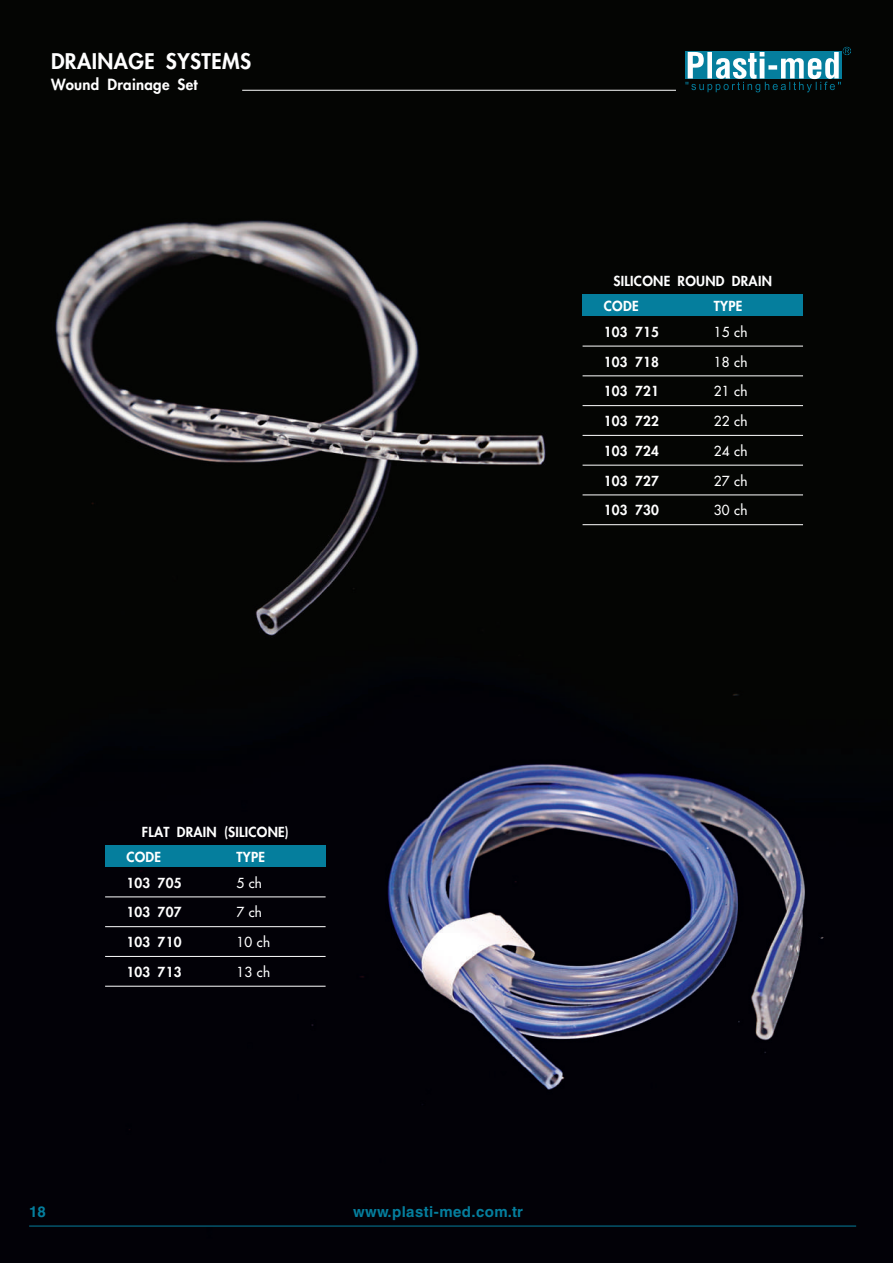
<style>
.page{position:relative;width:893px;height:1263px;background:#fff}
.page>*{position:absolute;margin:0;border:0;box-sizing:border-box;transform-origin:0 0}
.t1{font:21px "Futura Heavy Tr";letter-spacing:.02em;color:#fff}
.t2{font:700 15px "Helvetica CE";letter-spacing:.03em;color:#057e9d}
.t3{font:15px "Futura Heavy Tr";letter-spacing:.02em;color:#fff}
.t4{font:13.5px/24.8px "Futura Heavy Tr";letter-spacing:.02em;color:#fff}
.t5{font:13.5px "Futura Normal Tr";letter-spacing:.02em;color:#fff}
</style>
<div class="page">
<img style="left:0;top:0;width:893px;height:1263px">
<svg style="left:685px;top:47px;width:166px;height:45px"></svg>
<div style="left:105px;top:846px;width:221px;height:21px;background:#057e9d"></div>
<hr style="left:105px;top:896px;width:221px;height:1px;background:#fff">
<hr style="left:105px;top:926px;width:221px;height:1px;background:#fff">
<hr style="left:105px;top:956px;width:221px;height:1px;background:#fff">
<hr style="left:105px;top:986px;width:221px;height:1px;background:#fff">
<div style="left:583px;top:295px;width:220px;height:21px;background:#057e9d"></div>
<hr style="left:583px;top:346px;width:220px;height:1px;background:#fff">
<hr style="left:583px;top:375px;width:220px;height:1px;background:#fff">
<hr style="left:583px;top:405px;width:220px;height:1px;background:#fff">
<hr style="left:583px;top:435px;width:220px;height:1px;background:#fff">
<hr style="left:583px;top:465px;width:220px;height:1px;background:#fff">
<hr style="left:583px;top:495px;width:220px;height:1px;background:#fff">
<hr style="left:583px;top:524px;width:220px;height:1px;background:#fff">
<hr style="left:242px;top:90px;width:434px;height:1px;background:#fff">
<hr style="left:29px;top:1225px;width:827px;height:1px;background:#057e9d">
<h1 class="t1" style="left:51px;top:47px;width:202px">DRAINAGE SYSTEMS</h1>
<p class="t3" style="left:51px;top:74px;width:148px">Wound Drainage Set</p>
<p class="t4" style="left:714px;top:269px;width:60px;text-indent:-100px">SILICONE ROUND DRAIN<br>TYPE</p>
<p class="t4" style="left:604px;top:294px;width:36px">CODE</p>
<p class="t4" style="left:604px;top:319px;width:57px">103 715</p>
<p class="t4" style="left:604px;top:349px;width:57px">103 718</p>
<p class="t4" style="left:604px;top:379px;width:57px">103 721</p>
<p class="t4" style="left:604px;top:408px;width:57px">103 722</p>
<p class="t4" style="left:604px;top:438px;width:57px">103 724</p>
<p class="t4" style="left:604px;top:468px;width:57px">103 727</p>
<p class="t4" style="left:604px;top:498px;width:57px">103 730</p>
<p class="t5" style="left:714px;top:323px;width:35px">15 ch</p>
<p class="t5" style="left:714px;top:353px;width:35px">18 ch</p>
<p class="t5" style="left:714px;top:383px;width:35px">21 ch</p>
<p class="t5" style="left:714px;top:412px;width:35px">22 ch</p>
<p class="t5" style="left:714px;top:442px;width:35px">24 ch</p>
<p class="t5" style="left:714px;top:472px;width:35px">27 ch</p>
<p class="t5" style="left:714px;top:502px;width:35px">30 ch</p>
<p class="t4" style="left:236px;top:820px;width:54px;text-indent:-95px">FLAT DRAIN (SILICONE)<br>TYPE</p>
<p class="t4" style="left:126px;top:844px;width:36px">CODE</p>
<p class="t4" style="left:126px;top:870px;width:57px">103 705</p>
<p class="t4" style="left:126px;top:900px;width:57px">103 707</p>
<p class="t4" style="left:126px;top:929px;width:57px">103 710</p>
<p class="t4" style="left:126px;top:959px;width:57px">103 713</p>
<p class="t5" style="left:236px;top:874px;width:27px">5 ch</p>
<p class="t5" style="left:236px;top:904px;width:27px">7 ch</p>
<p class="t5" style="left:236px;top:933px;width:35px">10 ch</p>
<p class="t5" style="left:236px;top:963px;width:35px">13 ch</p>
<p class="t2" style="left:29px;top:1203px;width:18px">18</p>
<p class="t2" style="left:353px;top:1203px;width:171px">www.plasti-med.com.tr</p>
</div>
